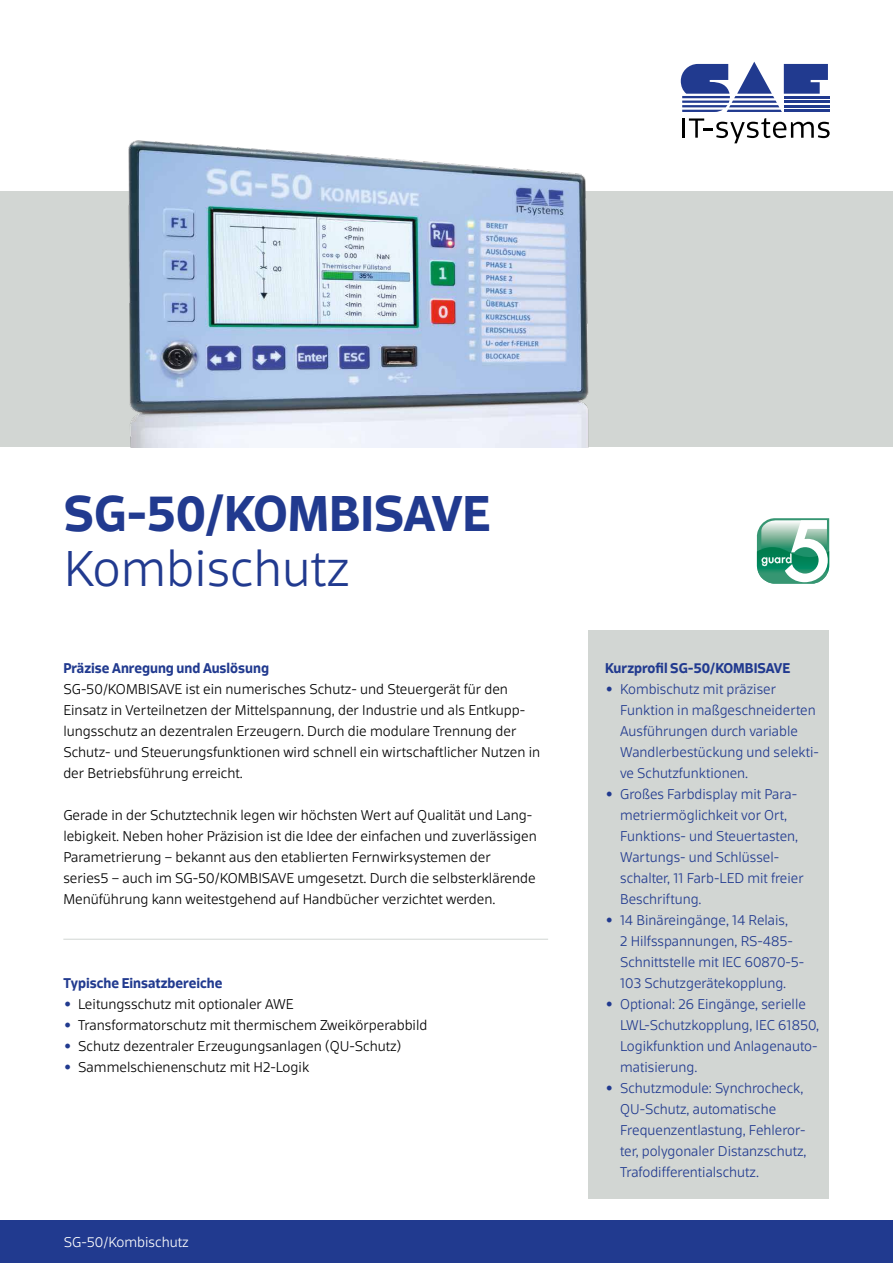
<style>
.page{position:relative;width:893px;height:1263px;background:#fff}
.page>*{position:absolute;margin:0;border:0;box-sizing:border-box;transform-origin:0 0}
.t1{font:700 48px "Scuba Pro";color:#213a8f}
.t2{font:300 48px "Scuba Pro";color:#213a8f}
.t3{font:300 13.5px/21px "Scuba Pro";color:#000}
.t4{font:300 13.5px/21px "Scuba Pro";color:#213a8f}
.t5{font:700 13.5px "Scuba Pro";color:#213a8f}
.t6{font:300 13.5px "Scuba Pro";color:#fff}
.s1{font-weight:700;color:#213a8f}
</style>
<div class="page">
<div style="left:0;top:1220px;width:893px;height:43px;background:#213a8f"></div>
<hr style="left:63px;top:939px;width:485px;height:1px;background:#d2d6d3">
<div style="left:588px;top:631px;width:241px;height:568px;background:#d2d6d3"></div>
<hr style="left:784px;top:101px;width:45px;height:2px;background:#213a8f">
<hr style="left:784px;top:110px;width:45px;height:2px;background:#213a8f">
<hr style="left:784px;top:105px;width:45px;height:2px;background:#213a8f">
<hr style="left:784px;top:96px;width:45px;height:2px;background:#213a8f">
<hr style="left:683px;top:118px;width:2px;height:20px;background:#000">
<svg style="left:689px;top:118px;width:141px;height:21px"></svg>
<svg style="left:681px;top:62px;width:147px;height:50px"></svg>
<div style="left:0;top:191px;width:893px;height:256px;background:#d2d6d3"></div>
<svg style="left:757px;top:518px;width:72px;height:66px"></svg>
<img style="left:128px;top:130px;width:621px;height:317px">
<h1 class="t1" style="left:64px;top:485px;width:428px">SG-50/KOMBISAVE</h1>
<h1 class="t2" style="left:64px;top:539px;width:287px">Kombischutz</h1>
<p class="t5" style="left:63px;top:659px;width:207px">Präzise Anregung und Auslösung</p>
<p class="t3" style="left:63px;top:678px;width:478px">SG-50/KOMBISAVE ist ein numerisches Schutz- und Steuergerät für den Einsatz in Verteilnetzen der Mittelspannung, der Industrie und als Entkupp&shy;lungsschutz an dezentralen Erzeugern. Durch die modulare Trennung der Schutz- und Steuerungsfunktionen wird schnell ein wirtschaftlicher Nutzen in der Betriebsführung erreicht.</p>
<p class="t3" style="left:63px;top:804px;width:475px">Gerade in der Schutztechnik legen wir höchsten Wert auf Qualität und Lang&shy;lebigkeit. Neben hoher Präzision ist die Idee der einfachen und zuverlässigen Parametrierung – bekannt aus den etablierten Fernwirksystemen der series5 – auch im SG-50/KOMBISAVE umgesetzt. Durch die selbsterklärende Menüführung kann weitestgehend auf Handbücher verzichtet werden.</p>
<p class="t5" style="left:63px;top:974px;width:161px">Typische Einsatzbereiche</p>
<p class="t3" style="left:63px;top:993px;width:232px"><span class="s1">•</span> Leitungsschutz mit optionaler AWE</p>
<p class="t3" style="left:63px;top:1014px;width:366px"><span class="s1">•</span> Transformatorschutz mit thermischem Zweikörperabbild</p>
<p class="t3" style="left:63px;top:1035px;width:340px"><span class="s1">•</span> Schutz dezentraler Erzeugungsanlagen (QU-Schutz)</p>
<p class="t3" style="left:63px;top:1056px;width:247px"><span class="s1">•</span> Sammelschienenschutz mit H2-Logik</p>
<p class="t6" style="left:64px;top:1234px;width:127px">SG-50/Kombischutz</p>
<p class="t5" style="left:605px;top:659px;width:186px">Kurzprofil SG-50/KOMBISAVE</p>
<p class="t4" style="left:620px;top:678px;width:200px;text-indent:-15px">• Kombischutz mit präziser<br>Funktion in maßgeschneiderten<br>Ausführungen durch variable<br>Wandlerbestückung und selekti&shy;ve Schutzfunktionen.</p>
<p class="t4" style="left:620px;top:783px;width:185px;text-indent:-15px">• Großes Farbdisplay mit Para&shy;metriermöglichkeit vor Ort,<br>Funktions- und Steuertasten,<br>Wartungs- und Schlüssel&shy;schalter, 11 Farb-LED mit freier<br>Beschriftung.</p>
<p class="t4" style="left:620px;top:909px;width:186px;text-indent:-15px">• 14 Binäreingänge, 14 Relais,<br>2 Hilfsspannungen, RS-485-<br>Schnittstelle mit IEC 60870-5-<br>103 Schutzgerätekopplung.</p>
<p class="t4" style="left:620px;top:993px;width:201px;text-indent:-15px">• Optional: 26 Eingänge, serielle<br>LWL-Schutzkopplung, IEC 61850,<br>Logikfunktion und Anlagenauto&shy;matisierung.</p>
<p class="t4" style="left:620px;top:1077px;width:188px;text-indent:-15px">• Schutzmodule: Synchrocheck,<br>QU-Schutz, automatische<br>Frequenzentlastung, Fehleror&shy;ter, polygonaler Distanzschutz,<br>Trafodifferentialschutz.</p>
</div>
